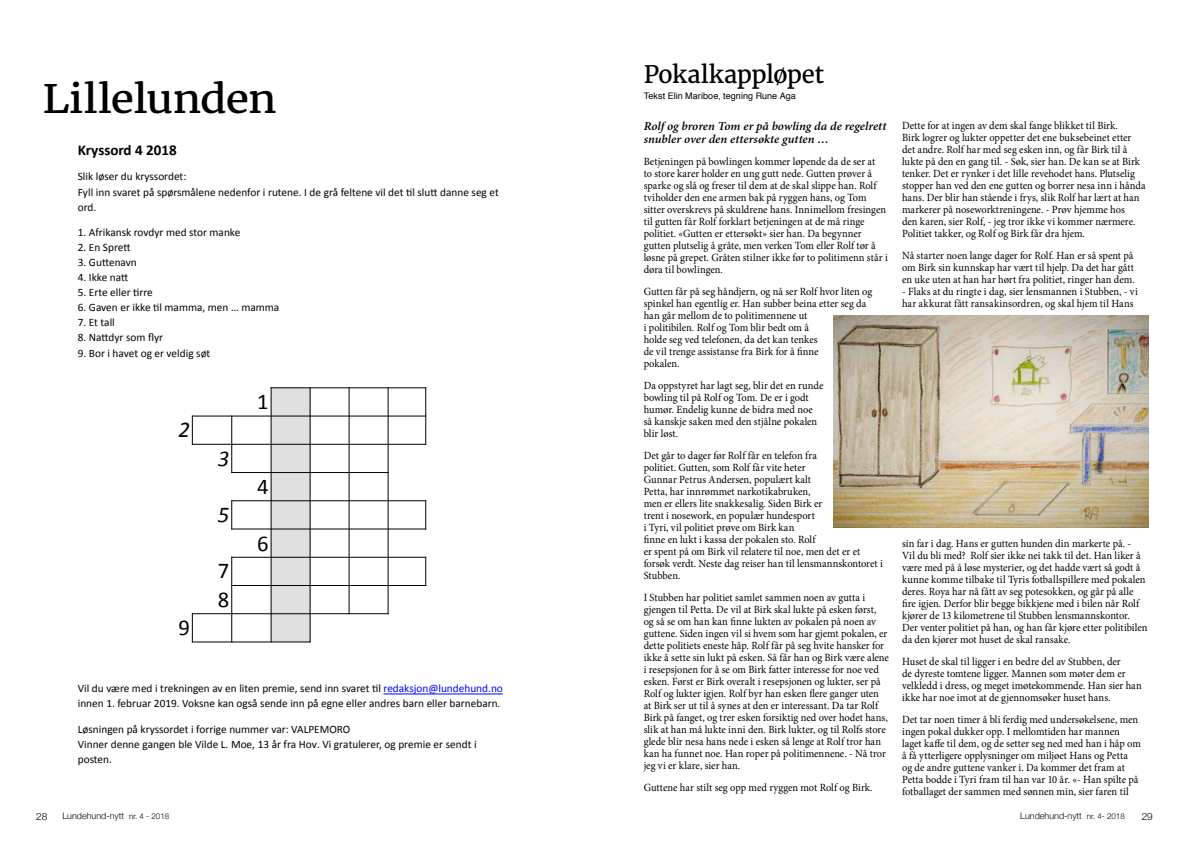
<style>
.page{position:relative;width:1191px;height:842px;background:#fff}
.page>*{position:absolute;margin:0;border:0;box-sizing:border-box;transform-origin:0 0}
.t1{font:39px "Merriweather";letter-spacing:-.02em;color:#000;scale:1.1 1}
.t2{font:24px "Merriweather";letter-spacing:-.025em;color:#000}
.t3{font:22.6px/28.2px "Calibri";color:#000}
.t4{font:italic 22.6px "Calibri";color:#000}
.t5{font:700 15.1px "Calibri";color:#000}
.t6{font:italic 600 12.1px/12.6px "Minion Pro";color:#000;scale:1.04 1}
.t7{font:11.3px/15.1px "Calibri";color:#000}
.t8{font:11px/12px "Minion Pro";color:#000;scale:.95 1}
.t9{font:300 10px "Helvetica Neue";color:#000}
.t10{font:300 9px "Helvetica Neue";color:#000}
.t11{font:9px "Helvetica";letter-spacing:.005em;color:#000}
.s1{color:#00f}
.s2{font-size:8px}
</style>
<div class="page">
<hr style="left:383px;top:694px;width:120px;height:1px;background:#00f">
<div style="left:271px;top:388px;width:39px;height:28px;background:#e0e0e0"></div>
<div style="left:271px;top:416px;width:39px;height:28px;background:#e0e0e0"></div>
<div style="left:271px;top:444px;width:39px;height:28px;background:#e0e0e0"></div>
<div style="left:271px;top:472px;width:39px;height:29px;background:#e0e0e0"></div>
<div style="left:271px;top:501px;width:39px;height:28px;background:#e0e0e0"></div>
<div style="left:271px;top:529px;width:39px;height:28px;background:#e0e0e0"></div>
<div style="left:271px;top:557px;width:39px;height:28px;background:#e0e0e0"></div>
<div style="left:271px;top:585px;width:39px;height:29px;background:#e0e0e0"></div>
<div style="left:271px;top:614px;width:39px;height:28px;background:#e0e0e0"></div>
<svg style="left:192px;top:417px;width:1px;height:27px"></svg>
<svg style="left:192px;top:614px;width:1px;height:27px"></svg>
<hr style="left:231px;top:416px;width:1px;height:57px;background:#000">
<svg style="left:231px;top:501px;width:1px;height:27px"></svg>
<hr style="left:231px;top:557px;width:1px;height:85px;background:#000">
<hr style="left:271px;top:387px;width:1px;height:255px;background:#000">
<hr style="left:310px;top:387px;width:1px;height:255px;background:#000">
<hr style="left:349px;top:387px;width:1px;height:57px;background:#000">
<svg style="left:349px;top:445px;width:1px;height:27px"></svg>
<hr style="left:349px;top:472px;width:1px;height:113px;background:#000">
<svg style="left:349px;top:586px;width:1px;height:27px"></svg>
<svg style="left:387px;top:388px;width:1px;height:225px"></svg>
<svg style="left:425px;top:388px;width:1px;height:56px"></svg>
<svg style="left:425px;top:501px;width:1px;height:27px"></svg>
<svg style="left:425px;top:558px;width:1px;height:27px"></svg>
<hr style="left:192px;top:416px;width:196px;height:1px;background:#000">
<hr style="left:388px;top:416px;width:38px;height:1px;background:#000">
<hr style="left:192px;top:444px;width:157px;height:1px;background:#000">
<hr style="left:349px;top:444px;width:39px;height:1px;background:#000">
<hr style="left:388px;top:444px;width:38px;height:1px;background:#000">
<hr style="left:231px;top:472px;width:118px;height:1px;background:#000">
<hr style="left:349px;top:472px;width:39px;height:1px;background:#000">
<hr style="left:231px;top:500px;width:157px;height:1px;background:#000">
<hr style="left:388px;top:500px;width:38px;height:1px;background:#000">
<hr style="left:231px;top:528px;width:157px;height:1px;background:#000">
<hr style="left:388px;top:528px;width:38px;height:1px;background:#000">
<hr style="left:231px;top:557px;width:157px;height:1px;background:#000">
<hr style="left:388px;top:557px;width:38px;height:1px;background:#000">
<hr style="left:231px;top:585px;width:118px;height:1px;background:#000">
<hr style="left:349px;top:585px;width:39px;height:1px;background:#000">
<hr style="left:388px;top:585px;width:38px;height:1px;background:#000">
<hr style="left:192px;top:613px;width:157px;height:1px;background:#000">
<hr style="left:349px;top:613px;width:39px;height:1px;background:#000">
<hr style="left:192px;top:641px;width:118px;height:1px;background:#000">
<hr style="left:271px;top:387px;width:155px;height:1px;background:#000">
<img style="left:833px;top:315px;width:315px;height:212px">
<h1 class="t1" style="left:43px;top:75px;width:214px">Lillelunden</h1>
<h3 class="t5" style="left:78px;top:140px;width:100px">Kryssord 4 2018</h3>
<p class="t7" style="left:78px;top:169px;width:422px;line-height:15.5px">Slik løser du kryssordet:<br>Fyll inn svaret på spørsmålene nedenfor i rutene. I de grå feltene vil det ;l slu&lt; danne seg et ord.</p>
<p class="t7" style="left:78px;top:225px;width:164px">1. Afrikansk rovdyr med stor manke</p>
<p class="t7" style="left:78px;top:240px;width:54px">2. En Spre&lt;</p>
<p class="t7" style="left:78px;top:255px;width:61px">3. Gu&lt;enavn</p>
<p class="t7" style="left:78px;top:270px;width:52px">4. Ikke na&lt;</p>
<p class="t7" style="left:78px;top:285px;width:77px">5. Erte eller ;rre</p>
<p class="t7" style="left:78px;top:300px;width:203px">6. Gaven er ikke ;l mamma, men … mamma</p>
<p class="t7" style="left:78px;top:315px;width:39px">7. Et tall</p>
<p class="t7" style="left:78px;top:330px;width:87px">8. Na&lt;dyr som flyr</p>
<p class="t7" style="left:78px;top:346px;width:134px">9. Bor i havet og er veldig søt</p>
<h3 class="t4" style="left:178px;top:414px;width:13px">2</h3>
<h3 class="t3" style="left:178px;top:613px;width:13px">9</h3>
<h3 class="t4" style="left:218px;top:443px;width:13px">3</h3>
<h3 class="t4" style="left:218px;top:499px;width:13px">5</h3>
<h3 class="t3" style="left:218px;top:557px;width:13px">7<br>8</h3>
<h3 class="t3" style="left:257px;top:387px;width:13px">1</h3>
<h3 class="t3" style="left:257px;top:473px;width:13px">4</h3>
<h3 class="t3" style="left:257px;top:529px;width:13px">6</h3>
<p class="t7" style="left:78px;top:681px;width:426px">Vil du være med i trekningen av en liten premie, send inn svaret ;l <span class="s1">redaksjon@lundehund.no </span>innen 1. februar 2019. Voksne kan også sende inn på egne eller andres barn eller barnebarn.</p>
<p class="t7" style="left:78px;top:721px;width:400px">Løsningen på kryssordet i forrige nummer var: VALPEMORO<br>Vinner denne gangen ble Vilde L. Moe, 13 år fra Hov. Vi gratulerer, og premie er sendt i posten.</p>
<h2 class="t2" style="left:643px;top:60px;width:182px">Pokalkappløpet</h2>
<p class="t11" style="left:643px;top:89px;width:154px">Tekst Elin Mariboe, tegning Rune Aga</p>
<p class="t6" style="left:643px;top:120px;width:235px">Rolf og broren Tom er på bowling da de regelrett snubler over den ettersøkte gutten …</p>
<p class="t8" style="left:643px;top:155px;width:258px">Betjeningen på bowlingen kommer løpende da de ser at<br>to store karer holder en ung gutt nede. Gutten prøver å sparke og slå og freser til dem at de skal slippe han. Rolf tviholder den ene armen bak på ryggen hans, og Tom sitter overskrevs på skuldrene hans. Innimellom fresingen til gutten får Rolf forklart betjeningen at de må ringe politiet. «Gutten er ettersøkt» sier han. Da begynner gutten plutselig å gråte, men verken Tom eller Rolf tør å løsne på grepet. Gråten stilner ikke før to politimenn står i døra til bowlingen.</p>
<p class="t8" style="left:643px;top:285px;width:242px">Gutten får på seg håndjern, og nå ser Rolf hvor liten og spinkel han egentlig er. Han subber beina etter seg da han går mellom de to politimennene ut<br>i politibilen. Rolf og Tom blir bedt om å<br>holde seg ved telefonen, da det kan tenkes<br>de vil trenge assistanse fra Birk for å finne<br>pokalen.</p>
<p class="t8" style="left:643px;top:379px;width:191px">Da oppstyret har lagt seg, blir det en runde bowling til på Rolf og Tom. De er i godt humør. Endelig kunne de bidra med noe så kanskje saken med den stjålne pokalen blir løst.</p>
<p class="t8" style="left:643px;top:449px;width:253px">Det går to dager før Rolf får en telefon fra<br>politiet. Gutten, som Rolf får vite heter<br>Gunnar Petrus Andersen, populært kalt<br>Petta, har innrømmet narkotikabruken,<br>men er ellers lite snakkesalig. Siden Birk er<br>trent i nosework, en populær hundesport<br>i Tyri, vil politiet prøve om Birk kan<br>finne en lukt i kassa der pokalen sto. Rolf<br>er spent på om Birk vil relatere til noe, men det er et forsøk verdt. Neste dag reiser han til lensmannskontoret i Stubben.</p>
<p class="t8" style="left:643px;top:591px;width:260px">I Stubben har politiet samlet sammen noen av gutta i gjengen til Petta. De vil at Birk skal lukte på esken først, og så se om han kan finne lukten av pokalen på noen av guttene. Siden ingen vil si hvem som har gjemt pokalen, er dette politiets eneste håp. Rolf får på seg hvite hansker for ikke å sette sin lukt på esken. Så får han og Birk være alene i resepsjonen for å se om Birk fatter interesse for noe ved esken. Først er Birk overalt i resepsjonen og lukter, ser på Rolf og lukter igjen. Rolf byr han esken flere ganger uten at Birk ser ut til å synes at den er interessant. Da tar Rolf Birk på fanget, og trer esken forsiktig ned over hodet hans, slik at han må lukte inni den. Birk lukter, og til Rolfs store glede blir nesa hans nede i esken så lenge at Rolf tror han kan ha funnet noe. Han roper på politimennene. - Nå tror jeg vi er klare, sier han.</p>
<p class="t8" style="left:643px;top:781px;width:242px">Guttene har stilt seg opp med ryggen mot Rolf og Birk.</p>
<p class="t8" style="left:902px;top:120px;width:258px">Dette for at ingen av dem skal fange blikket til Birk.<br>Birk logrer og lukter oppetter det ene buksebeinet etter det andre. Rolf har med seg esken inn, og får Birk til å lukte på den en gang til. - Søk, sier han. De kan se at Birk tenker. Det er rynker i det lille revehodet hans. Plutselig stopper han ved den ene gutten og borrer nesa inn i hånda hans. Der blir han stående i frys, slik Rolf har lært at han markerer på noseworktreningene. - Prøv hjemme hos<br>den karen, sier Rolf, - jeg tror ikke vi kommer nærmere.<br>Politiet takker, og Rolf og Birk får dra hjem.</p>
<p class="t8" style="left:902px;top:250px;width:246px;text-align:justify">Nå starter noen lange dager for Rolf. Han er så spent på om Birk sin kunnskap har vært til hjelp. Da det har gått en uke uten at han har hørt fra politiet, ringer han dem.</p>
<p class="t8" style="left:902px;top:286px;width:250px">- Flaks at du ringte i dag, sier lensmannen i Stubben, - vi har akkurat fått ransakinsordren, og skal hjem til Hans</p>
<p class="t8" style="left:902px;top:538px;width:260px">sin far i dag. Hans er gutten hunden din markerte på. -<br>Vil du bli med? Rolf sier ikke nei takk til det. Han liker å være med på å løse mysterier, og det hadde vært så godt å kunne komme tilbake til Tyris fotballspillere med pokalen deres. Roya har nå fått av seg potesokken, og går på alle fire igjen. Derfor blir begge bikkjene med i bilen når Rolf kjører de 13 kilometrene til Stubben lensmannskontor.<br>Der venter politiet på han, og han får kjøre etter politibilen da den kjører mot huset de skal ransake.</p>
<p class="t8" style="left:902px;top:656px;width:254px">Huset de skal til ligger i en bedre del av Stubben, der<br>de dyreste tomtene ligger. Mannen som møter dem er velkledd i dress, og meget imøtekommende. Han sier han ikke har noe imot at de gjennomsøker huset hans.</p>
<p class="t8" style="left:902px;top:714px;width:253px">Det tar noen timer å bli ferdig med undersøkelsene, men ingen pokal dukker opp. I mellomtiden har mannen laget kaffe til dem, og de setter seg ned med han i håp om å få ytterligere opplysninger om miljøet Hans og Petta<br>og de andre guttene vanker i. Da kommer det fram at Petta bodde i Tyri fram til han var 10 år. «- Han spilte på fotballaget der sammen med sønnen min, sier faren til</p>
<p class="t9" style="left:36px;top:808px;width:13px">28</p>
<p class="t10" style="left:62px;top:809px;width:108px">Lundehund-nytt <span class="s2">nr. 4 - 2018</span></p>
<p class="t10" style="left:1020px;top:809px;width:106px">Lundehund-nytt <span class="s2">nr. 4- 2018</span></p>
<p class="t9" style="left:1141px;top:808px;width:13px">29</p>
</div>
